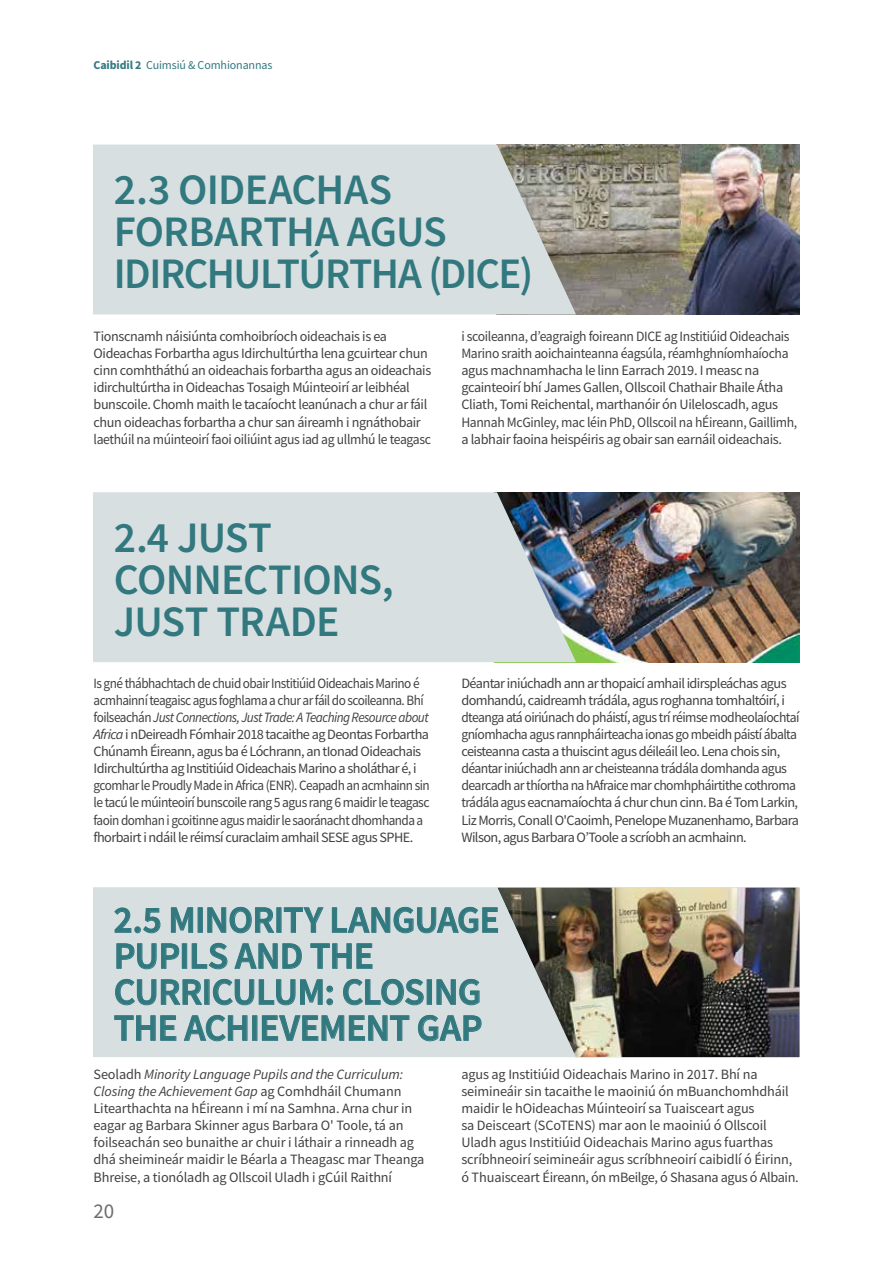
<style>
.page{position:relative;width:893px;height:1263px;background:#fff}
.page>*{position:absolute;margin:0;border:0;box-sizing:border-box;transform-origin:0 0}
.t1{font:600 43.5px/42px "Source Sans Pro";letter-spacing:-.02em;color:#31787f}
.t2{font:600 37.5px/36px "Source Sans Pro";letter-spacing:-.02em;color:#31787f}
.t3{font:21px "Source Sans Pro";color:#6d6e71}
.t4{font:14.25px/17.1px "Source Sans Pro";letter-spacing:-.025em;color:#414042}
.t5{font:14.25px/17.1px "Source Sans Pro";letter-spacing:-.025em;color:#414042;scale:.93 1}
.t6{font:14.25px/17.1px "Source Sans Pro";letter-spacing:-.025em;color:#414042;scale:.96 1}
.t7{font:12px "Source Sans Pro";letter-spacing:-.01em;color:#31787f}
.s1{font-weight:700}
.s2{font-style:italic}
</style>
<div class="page">
<img style="left:576px;top:145px;width:223px;height:169px">
<img style="left:576px;top:493px;width:223px;height:169px">
<img style="left:576px;top:888px;width:223px;height:169px">
<svg style="left:93px;top:145px;width:483px;height:169px;fill:#d8dfe1"></svg>
<svg style="left:93px;top:492px;width:483px;height:170px;fill:#d8dfe1"></svg>
<svg style="left:93px;top:887px;width:483px;height:170px;fill:#d8dfe1"></svg>
<svg style="left:115px;top:908px;width:45px;height:25px"></svg>
<svg style="left:171px;top:908px;width:22px;height:24px"></svg>
<svg style="left:208px;top:907px;width:66px;height:26px"></svg>
<svg style="left:284px;top:908px;width:39px;height:24px"></svg>
<svg style="left:332px;top:907px;width:166px;height:26px"></svg>
<svg style="left:117px;top:944px;width:62px;height:25px"></svg>
<div style="left:182px;top:944px;width:5px;height:24px;border:1px solid #31787f"></div>
<svg style="left:192px;top:943px;width:35px;height:26px"></svg>
<svg style="left:235px;top:944px;width:42px;height:24px"></svg>
<svg style="left:283px;top:944px;width:18px;height:24px"></svg>
<svg style="left:311px;top:944px;width:40px;height:24px"></svg>
<svg style="left:357px;top:944px;width:15px;height:24px"></svg>
<svg style="left:115px;top:979px;width:87px;height:26px"></svg>
<svg style="left:213px;top:979px;width:120px;height:26px"></svg>
<svg style="left:343px;top:979px;width:80px;height:26px"></svg>
<div style="left:427px;top:980px;width:5px;height:24px;border:1px solid #31787f"></div>
<svg style="left:437px;top:979px;width:42px;height:26px"></svg>
<svg style="left:115px;top:1016px;width:40px;height:24px"></svg>
<svg style="left:161px;top:1016px;width:15px;height:24px"></svg>
<svg style="left:184px;top:1015px;width:63px;height:26px"></svg>
<svg style="left:262px;top:1016px;width:147px;height:24px"></svg>
<svg style="left:418px;top:1015px;width:63px;height:26px"></svg>
<p class="t7" style="left:94px;top:57px;width:180px"><span class="s1">Caibidil 2</span> Cuimsiú &amp; Comhionannas</p>
<h1 class="t1" style="left:114px;top:168px;width:421px">2.3 OIDEACHAS<br>FORBARTHA AGUS<br>IDIRCHULTÚRTHA (DICE)</h1>
<p class="t4" style="left:94px;top:328px;width:339px">Tionscnamh náisiúnta comhoibríoch oideachais is ea Oideachas Forbartha agus Idirchultúrtha lena gcuirtear chun cinn comhtháthú an oideachais forbartha agus an oideachais idirchultúrtha in Oideachas Tosaigh Múinteoirí ar leibhéal bunscoile. Chomh maith le tacaíocht leanúnach a chur ar fáil chun oideachas forbartha a chur san áireamh i ngnáthobair laethúil na múinteoirí faoi oiliúint agus iad ag ullmhú le teagasc</p>
<p class="t6" style="left:461px;top:328px;width:351px">i scoileanna, d’eagraigh foireann DICE ag Institiúid Oideachais Marino sraith aoichainteanna éagsúla, réamhghníomhaíocha agus machnamhacha le linn Earrach 2019. I measc na gcainteoirí bhí James Gallen, Ollscoil Chathair Bhaile Átha Cliath, Tomi Reichental, marthanóir ón Uileloscadh, agus Hannah McGinley, mac léin PhD, Ollscoil na hÉireann, Gaillimh, a labhair faoina heispéiris ag obair san earnáil oideachais.</p>
<h1 class="t1" style="left:114px;top:516px;width:282px">2.4 JUST<br>CONNECTIONS,<br>JUST TRADE</h1>
<p class="t5" style="left:94px;top:674px;width:363px">Is gné thábhachtach de chuid obair Institiúid Oideachais Marino é acmhainní teagaisc agus foghlama a chur ar fáil do scoileanna. Bhí foilseachán <span class="s2">Just Connections, Just Trade: A Teaching Resource about Africa</span> i nDeireadh Fómhair 2018 tacaithe ag Deontas Forbartha Chúnamh Éireann, agus ba é Lóchrann, an tIonad Oideachais Idirchultúrtha ag Institiúid Oideachais Marino a sholáthar é, i gcomhar le Proudly Made in Africa (ENR). Ceapadh an acmhainn sin le tacú le múinteoirí bunscoile rang 5 agus rang 6 maidir le teagasc faoin domhan i gcoitinne agus maidir le saoránacht dhomhanda a fhorbairt i ndáil le réimsí curaclaim amhail SESE agus SPHE.</p>
<p class="t4" style="left:461px;top:674px;width:340px">Déantar iniúchadh ann ar thopaicí amhail idirspleáchas agus domhandú, caidreamh trádála, agus roghanna tomhaltóirí, i dteanga atá oiriúnach do pháistí, agus trí réimse modheolaíochtaí gníomhacha agus rannpháirteacha ionas go mbeidh páistí ábalta ceisteanna casta a thuiscint agus déileáil leo. Lena chois sin, déantar iniúchadh ann ar cheisteanna trádála domhanda agus dearcadh ar thíortha na hAfraice mar chomhpháirtithe cothroma trádála agus eacnamaíochta á chur chun cinn. Ba é Tom Larkin, Liz Morris, Conall O'Caoimh, Penelope Muzanenhamo, Barbara Wilson, agus Barbara O’Toole a scríobh an acmhainn.</p>
<h2 class="t2" style="left:114px;top:901px;width:387px">2.5 MINORITY LANGUAGE<br>PUPILS AND THE<br>CURRICULUM: CLOSING<br>THE ACHIEVEMENT GAP</h2>
<p class="t4" style="left:94px;top:1065px;width:332px">Seoladh <span class="s2">Minority Language Pupils and the Curriculum:<br>Closing the Achievement Gap</span> ag Comhdháil Chumann Litearthachta na hÉireann i mí na Samhna. Arna chur in eagar ag Barbara Skinner agus Barbara O' Toole, tá an foilseachán seo bunaithe ar chuir i láthair a rinneadh ag dhá sheimineár maidir le Béarla a Theagasc mar Theanga Bhreise, a tionóladh ag Ollscoil Uladh i gCúil Raithní</p>
<p class="t4" style="left:461px;top:1065px;width:339px">agus ag Institiúid Oideachais Marino in 2017. Bhí na seimineáir sin tacaithe le maoiniú ón mBuanchomhdháil maidir le hOideachas Múinteoirí sa Tuaisceart agus<br>sa Deisceart (SCoTENS) mar aon le maoiniú ó Ollscoil Uladh agus Institiúid Oideachais Marino agus fuarthas scríbhneoirí seimineáir agus scríbhneoirí caibidlí ó Éirinn, ó Thuaisceart Éireann, ón mBeilge, ó Shasana agus ó Albain.</p>
<h3 class="t3" style="left:94px;top:1198px;width:22px">20</h3>
</div>
